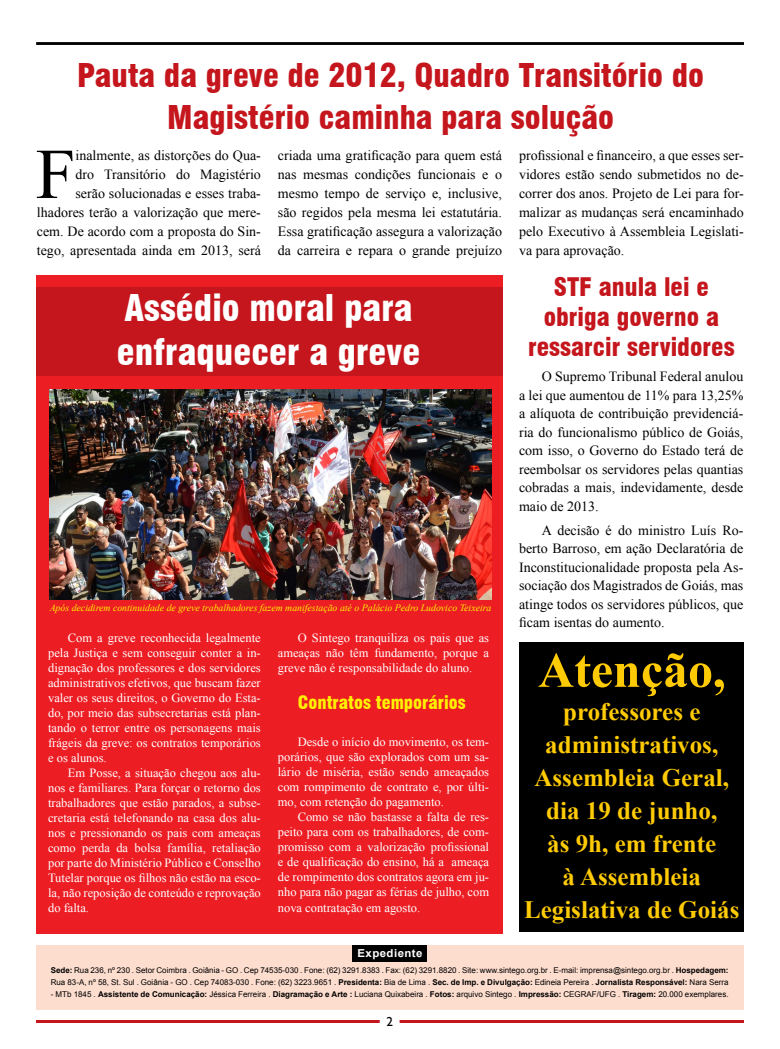
<style>
.page{position:relative;width:780px;height:1049px;background:#fff}
.page>*{position:absolute;margin:0;border:0;box-sizing:border-box;transform-origin:0 0}
.t1{font:71.4px "Times New Roman";color:#000}
.t2{font:700 50px "Times New Roman";color:#ffcb05}
.t3{font:900 condensed 36px/43.2px "Swiss 721 BT";color:#fff}
.t4{font:900 condensed 32px/42px "Swiss 721 BT";color:#c4161c;text-align:center}
.t5{font:700 25px/33px "Times New Roman";color:#ffcb05;text-align:center}
.t6{font:900 condensed 25px/30px "Swiss 721 BT";color:#c4161c;text-align:center}
.t7{font:900 condensed 18px "Swiss 721 BT";color:#fff200}
.t8{font:14px/19px "Times New Roman";color:#000;text-align:justify}
.t9{font:13px "Humanist 521 BT";color:#000}
.t10{font:12.5px/15px "Times New Roman";color:#fff;text-align:justify}
.t11{font:700 11px "Arial";letter-spacing:.04em;color:#fff;scale:1.04 1}
.t12{font:italic 9.8px "Times New Roman";color:#fff200}
.t13{font:8px/12px "Arial";color:#000}
.s1{font-weight:700}
</style>
<div class="page">
<hr style="left:36px;top:42px;width:708px;height:3px;background:#000">
<hr style="left:36px;top:1020px;width:708px;height:3px;background:#c4161c">
<div style="left:379px;top:1012px;width:20px;height:20px;background:#fff;border-radius:50%"></div>
<div style="left:519px;top:643px;width:225px;height:289px;background:#000"></div>
<div style="left:36px;top:275px;width:466px;height:658px;background:#ed1d24"></div>
<div style="left:36px;top:287px;width:466px;height:89px;background:#c4161c"></div>
<div style="left:36px;top:945px;width:708px;height:65px;background:#fdddce"></div>
<svg style="left:353px;top:945px;width:74px;height:16px"></svg>
<img style="left:50px;top:390px;width:441px;height:209px">
<h3 class="t4" style="left:77px;top:54px;width:628px">Pauta da greve de 2012, Quadro Transitório do<br>Magistério caminha para solução</h3>
<p class="t8" style="left:37px;top:146px;width:225px;text-align:right">inalmente, as distorções do Qua-<br>dro Transitório do Magistério<br>serão solucionadas e esses traba&shy;lhadores terão a valorização que mere&shy;cem. De acordo com a proposta do Sin&shy;tego, apresentada ainda em 2013, será</p>
<p class="t8" style="left:278px;top:146px;width:225px">criada uma gratificação para quem está nas mesmas condições funcionais e o mesmo tempo de serviço e, inclusive, são regidos pela mesma lei estatutária.<br>Essa gratificação assegura a valorização da carreira e repara o grande prejuízo</p>
<p class="t8" style="left:519px;top:146px;width:226px">profissional e financeiro, a que esses ser&shy;vidores estão sendo submetidos no de&shy;correr dos anos. Projeto de Lei para for&shy;malizar as mudanças será encaminhado pelo Executivo à Assembleia Legislati&shy;va para aprovação.</p>
<h3 class="t3" style="left:117px;top:287px;width:305px">Assédio moral para enfraquecer a greve</h3>
<h1 class="t1" style="left:36px;top:126px;width:41px">F</h1>
<h3 class="t6" style="left:528px;top:272px;width:208px">STF anula lei e obriga governo a ressarcir servidores</h3>
<p class="t8" style="left:519px;top:367px;width:226px;line-height:18.5px;text-indent:23px">O Supremo Tribunal Federal anulou a lei que aumentou de 11% para 13,25% a alíquota de contribuição previdenciá&shy;ria do funcionalismo público de Goiás, com isso, o Governo do Estado terá de reembolsar os servidores pelas quantias cobradas a mais, indevidamente, desde maio de 2013.</p>
<p class="t8" style="left:519px;top:521px;width:226px;line-height:18.5px;text-indent:23px">A decisão é do ministro Luís Ro&shy;berto Barroso, em ação Declaratória de Inconstitucionalidade proposta pela As&shy;sociação dos Magistrados de Goiás, mas atinge todos os servidores públicos, que ficam isentas do aumento.</p>
<h2 class="t2" style="left:538px;top:635px;width:189px">Atenção,</h2>
<h3 class="t5" style="left:524px;top:694px;width:217px">professores e administrativos,<br>Assembleia Geral, dia 19 de junho,<br>às 9h, em frente<br>à Assembleia<br>Legislativa de Goiás</h3>
<p class="t12" style="left:50px;top:600px;width:443px">Após decidirem continuidade de greve trabalhadores fazem manifestação até o Palácio Pedro Ludovico Teixeira</p>
<p class="t10" style="left:48px;top:630px;width:214px;text-indent:20px">Com a greve reconhecida legalmente pela Justiça e sem conseguir conter a in&shy;dignação dos professores e dos servidores administrativos efetivos, que buscam fazer valer os seus direitos, o Governo do Esta&shy;do, por meio das subsecretarias está plan&shy;tando o terror entre os personagens mais frágeis da greve: os contratos temporários e os alunos.</p>
<p class="t10" style="left:48px;top:765px;width:214px;text-indent:20px">Em Posse, a situação chegou aos alu&shy;nos e familiares. Para forçar o retorno dos trabalhadores que estão parados, a subse&shy;cretaria está telefonando na casa dos alu&shy;nos e pressionando os pais com ameaças como perda da bolsa família, retaliação por parte do Ministério Público e Conselho Tutelar porque os filhos não estão na esco&shy;la, não reposição de conteúdo e reprovação do falta.</p>
<p class="t10" style="left:278px;top:630px;width:213px;text-indent:20px">O Sintego tranquiliza os pais que as ameaças não têm fundamento, porque a greve não é responsabilidade do aluno.</p>
<h3 class="t7" style="left:297px;top:691px;width:169px">Contratos temporários</h3>
<p class="t10" style="left:278px;top:734px;width:213px;text-indent:20px">Desde o início do movimento, os tem&shy;porários, que são explorados com um sa&shy;lário de miséria, estão sendo ameaçados com rompimento de contrato e, por últi&shy;mo, com retenção do pagamento.</p>
<p class="t10" style="left:278px;top:809px;width:213px;text-indent:20px">Como se não bastasse a falta de res&shy;peito para com os trabalhadores, de com&shy;promisso com a valorização profissional e de qualificação do ensino, há a ameaça de rompimento dos contratos agora em ju&shy;nho para não pagar as férias de julho, com nova contratação em agosto.</p>
<p class="t11" style="left:357px;top:946px;width:64px">Expediente</p>
<p class="t13" style="left:51px;top:964px;width:679px"><span class="s1">Sede:</span> Rua 236, nº 230 . Setor Coimbra . Goiânia - GO . Cep 74535-030 . Fone: (62) 3291.8383 . Fax: (62) 3291.8820 . Site: www.sintego.org.br . E-mail: imprensa@sintego.org.br . <span class="s1">Hospedagem:<br></span>Rua 83-A, nº 58, St. Sul . Goiânia - GO . Cep 74083-030 . Fone: (62) 3223.9651 . <span class="s1">Presidenta:</span> Bia de Lima . <span class="s1">Sec. de Imp. e Divulgação:</span> Edineia Pereira . <span class="s1">Jornalista Responsável:</span> Nara Serra</p>
<p class="t13" style="left:51px;top:988px;width:679px">- MTb 1845 . <span class="s1">Assistente de Comunicação:</span> Jéssica Ferreira . <span class="s1">Diagramação e Arte :</span> Luciana Quixabeira . <span class="s1">Fotos:</span> arquivo Sintego . <span class="s1">Impressão:</span> CEGRAF/UFG . <span class="s1">Tiragem:</span> 20.000 exemplares.</p>
<p class="t9" style="left:386px;top:1013px;width:8px">2</p>
</div>
